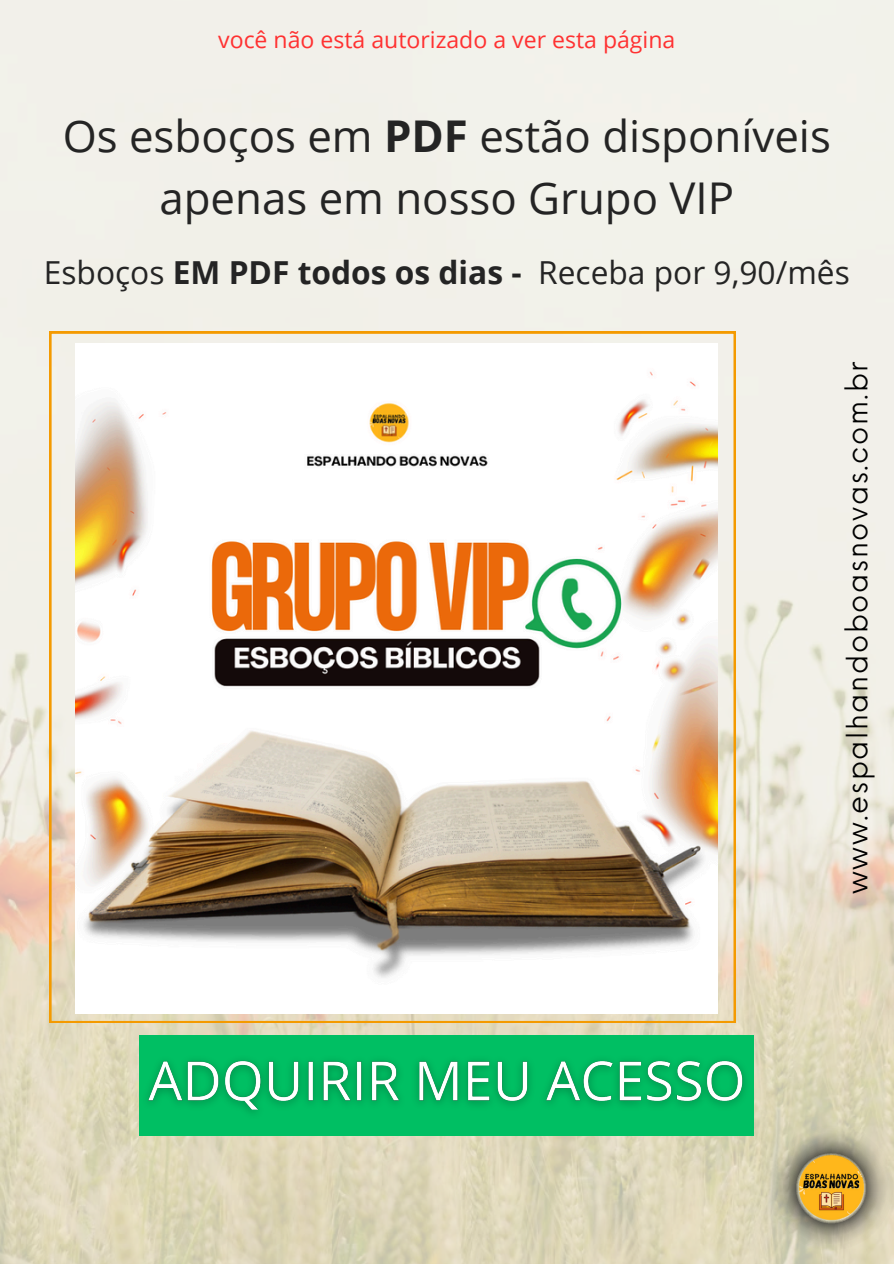
<style>
.page{position:relative;width:894px;height:1264px;background:#fff}
.page>*{position:absolute;margin:0;border:0;box-sizing:border-box;transform-origin:0 0}
.t1{font:43.8px/61.1px "Open Sans";color:#242424;text-align:center}
.t2{font:700 31.65px "Open Sans";color:#242424}
.t3{font:31.65px "Open Sans";color:#242424}
.t4{font:28.8px "Neue Einstellung";letter-spacing:.055em;color:#000}
.t5{font:23.1px "Open Sans";color:#ff3131}
.s1{font-weight:700}
.s2{font-weight:400}
</style>
<div class="page">
<img style="left:0;top:0;width:893px;height:1263px">
<svg style="left:49px;top:331px;width:686px;height:691px"></svg>
<div style="left:140px;top:1034px;width:613px;height:101px;background:#00bf63"></div>
<svg style="left:767px;top:1124px;width:126px;height:126px;background:#c1b185"></svg>
<img style="left:133px;top:1043px;width:624px;height:83px">
<p class="t5" style="left:218px;top:23px;width:458px">você não está autorizado a ver esta página</p>
<h3 class="t1" style="left:63px;top:105px;width:769px">Os esboços em <span class="s1">PDF</span> estão disponíveis apenas em nosso Grupo VIP</h3>
<p class="t2" style="left:44px;top:250px;width:479px"><span class="s2">Esboços</span> EM PDF todos os dias -</p>
<h3 class="t3" style="left:538px;top:250px;width:313px">Receba por 9,90/mês</h3>
<h2 class="t4" style="left:831px;top:894px;width:534px;rotate:-90deg">www.espalhandoboasnovas.com.br</h2>
</div>
